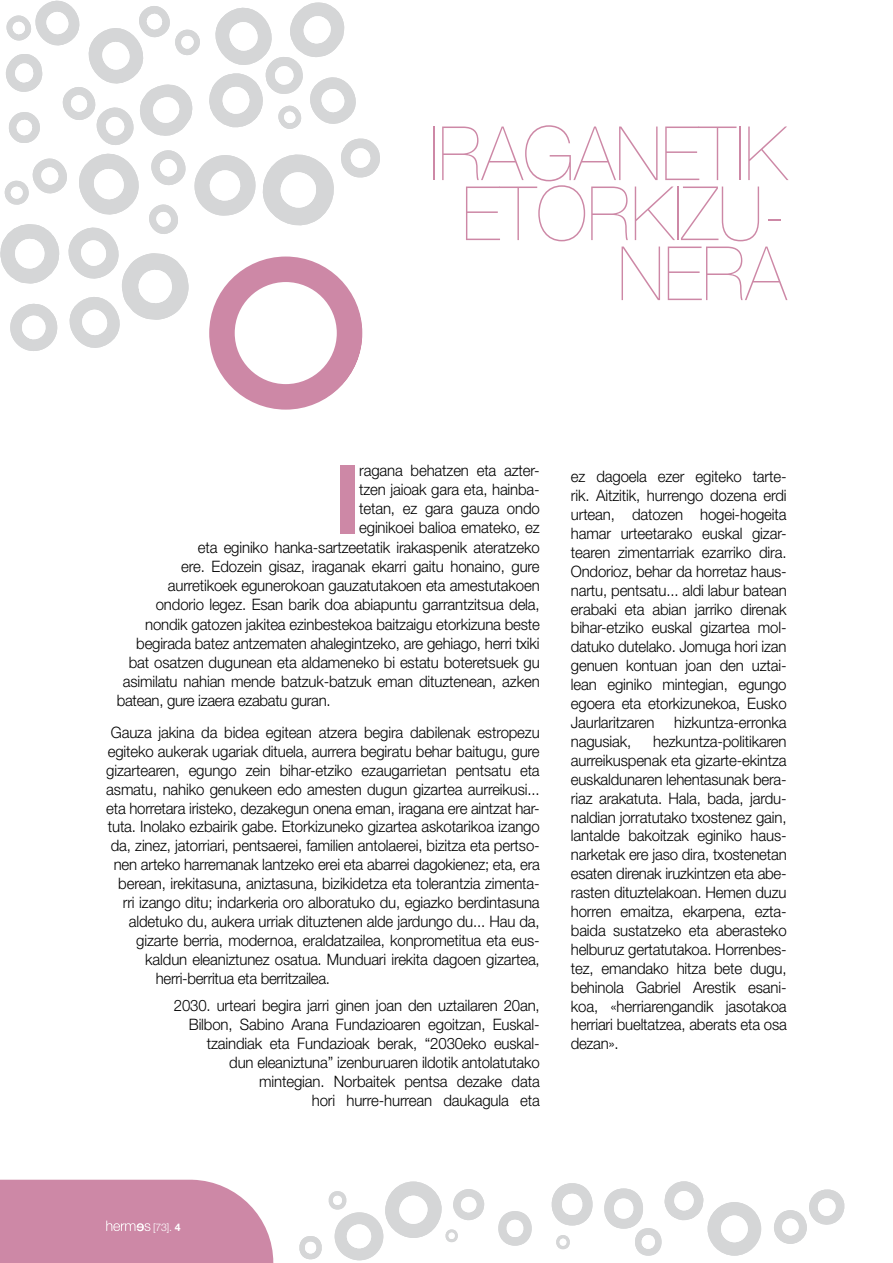
<style>
.page{position:relative;width:893px;height:1263px;background:#fff}
.page>*{position:absolute;margin:0;border:0;box-sizing:border-box;transform-origin:0 0}
.t1{font:700 96.45px "Helvetica Neue LT Std";color:#cd88a6;scale:.95 1}
.t2{font:200 75px/60px "Helvetica Neue LT Std";color:#cd88a6;text-align:right;scale:.95 1}
.t3{font:300 15.75px/18.9px "Helvetica Neue LT Std";letter-spacing:-.01em;color:#000;text-align:justify;scale:.95 1}
.t4{font:300 10.5px "Helvetica Neue LT Std";color:#fff}
.s1{font-weight:700}
</style>
<div class="page">
<div style="left:708px;top:1202px;width:53px;height:54px;background:#d5d6d7;border-radius:50%"></div>
<svg style="left:774px;top:1189px;width:71px;height:55px"></svg>
<svg style="left:551px;top:1181px;width:152px;height:75px"></svg>
<svg style="left:498px;top:1211px;width:34px;height:35px"></svg>
<div style="left:721px;top:1215px;width:27px;height:27px;background:#fff;border-radius:50%"></div>
<svg style="left:299px;top:1181px;width:185px;height:79px"></svg>
<svg style="left:0;top:0;width:380px;height:361px"></svg>
<div style="left:209px;top:257px;width:153px;height:153px;background:#cd88a6;border-radius:50%"></div>
<div style="left:235px;top:282px;width:102px;height:102px;background:#fff;border-radius:50%"></div>
<svg style="left:0;top:1180px;width:273px;height:83px;background:#d090ac"></svg>
<h2 class="t2" style="left:429px;top:123px;width:378px">IRAGANETIK<br>ETORKIZU-<br>NERA</h2>
<h1 class="t1" style="left:334px;top:439px;width:30px">I</h1>
<p class="t3" style="left:359px;top:460px;width:192px">ragana behatzen eta azter-</p>
<p class="t3" style="left:359px;top:480px;width:192px">tzen jaioak gara eta, hainba-</p>
<p class="t3" style="left:359px;top:499px;width:192px">tetan, ez gara gauza ondo</p>
<p class="t3" style="left:359px;top:518px;width:192px">eginikoei balioa emateko, ez</p>
<p class="t3" style="left:198px;top:537px;width:361px">eta eginiko hanka-sartzeetatik irakaspenik ateratzeko</p>
<p class="t3" style="left:181px;top:556px;width:379px">ere. Edozein gisaz, iraganak ekarri gaitu honaino, gure</p>
<p class="t3" style="left:168px;top:576px;width:393px">aurretikoek egunerokoan gauzatutakoen eta amestutakoen</p>
<p class="t3" style="left:156px;top:595px;width:406px">ondorio legez. Esan barik doa abiapuntu garrantzitsua dela,</p>
<p class="t3" style="left:145px;top:614px;width:417px">nondik gatozen jakitea ezinbestekoa baitzaigu etorkizuna beste</p>
<p class="t3" style="left:136px;top:633px;width:426px">begirada batez antzematen ahalegintzeko, are gehiago, herri txiki</p>
<p class="t3" style="left:129px;top:652px;width:434px">bat osatzen dugunean eta aldameneko bi estatu boteretsuek gu</p>
<p class="t3" style="left:123px;top:672px;width:440px">asimilatu nahian mende batzuk-batzuk eman dituztenean, azken</p>
<p class="t3" style="left:117px;top:691px;width:227px">batean, gure izaera ezabatu guran.</p>
<p class="t3" style="left:111px;top:722px;width:453px">Gauza jakina da bidea egitean atzera begira dabilenak estropezu</p>
<p class="t3" style="left:108px;top:741px;width:456px">egiteko aukerak ugariak dituela, aurrera begiratu behar baitugu, gure</p>
<p class="t3" style="left:106px;top:760px;width:458px">gizartearen, egungo zein bihar-etziko ezaugarrietan pentsatu eta</p>
<p class="t3" style="left:106px;top:779px;width:458px">asmatu, nahiko genukeen edo amesten dugun gizartea aurreikusi...</p>
<p class="t3" style="left:106px;top:798px;width:458px">eta horretara iristeko, dezakegun onena eman, iragana ere aintzat har-</p>
<p class="t3" style="left:108px;top:817px;width:456px">tuta. Inolako ezbairik gabe. Etorkizuneko gizartea askotarikoa izango</p>
<p class="t3" style="left:111px;top:836px;width:453px">da, zinez, jatorriari, pentsaerei, familien antolaerei, bizitza eta pertso-</p>
<p class="t3" style="left:114px;top:855px;width:450px">nen arteko harremanak lantzeko erei eta abarrei dagokienez; eta, era</p>
<p class="t3" style="left:118px;top:874px;width:445px">berean, irekitasuna, aniztasuna, bizikidetza eta tolerantzia zimenta-</p>
<p class="t3" style="left:123px;top:893px;width:440px">rri izango ditu; indarkeria oro alboratuko du, egiazko berdintasuna</p>
<p class="t3" style="left:129px;top:912px;width:434px">aldetuko du, aukera urriak dituztenen alde jardungo du... Hau da,</p>
<p class="t3" style="left:136px;top:930px;width:426px">gizarte berria, modernoa, eraldatzailea, konprometitua eta eus-</p>
<p class="t3" style="left:145px;top:949px;width:417px">kaldun eleaniztunez osatua. Munduari irekita dagoen gizartea,</p>
<p class="t3" style="left:156px;top:968px;width:185px">herri-berritua eta berritzailea.</p>
<p class="t3" style="left:174px;top:996px;width:387px;text-align:right">2030. urteari begira jarri ginen joan den uztailaren 20an, Bilbon, Sabino Arana Fundazioaren egoitzan, Euskal&shy;tzaindiak eta Fundazioak berak, “2030eko euskal-<br>dun eleaniztuna” izenburuaren ildotik antolatutako mintegian. Norbaitek pentsa dezake data<br>hori hurre-hurrean daukagula eta</p>
<p class="t3" style="left:571px;top:467px;width:229px">ez dagoela ezer egiteko tarte&shy;rik. Aitzitik, hurrengo dozena erdi urtean, datozen hogei-hogeita hamar urteetarako euskal gizar&shy;tearen zimentarriak ezarriko dira.<br>Ondorioz, behar da horretaz haus&shy;nartu, pentsatu... aldi labur batean erabaki eta abian jarriko direnak bihar-etziko euskal gizartea mol&shy;datuko dutelako. Jomuga hori izan genuen kontuan joan den uztai&shy;lean eginiko mintegian, egungo egoera eta etorkizunekoa, Eusko Jaurlaritzaren</p>
<p class="t3" style="left:674px;top:713px;width:120px">hizkuntza-erronka</p>
<p class="t3" style="left:571px;top:731px;width:229px;text-indent:82px">hezkuntza-politikaren aurreikuspenak eta gizarte-ekintza euskaldunaren lehentasunak bera&shy;riaz arakatuta. Hala, bada, jardu&shy;naldian jorratutako txostenez gain, lantalde bakoitzak eginiko haus&shy;narketak ere jaso dira, txostenetan esaten direnak iruzkintzen eta abe&shy;rasten dituztelakoan. Hemen duzu horren emaitza, ekarpena, ezta&shy;baida sustatzeko eta aberasteko helburuz gertatutakoa. Horrenbes&shy;tez, emandako hitza bete dugu, behinola Gabriel Arestik esani&shy;koa, «herriarengandik jasotakoa herriari bueltatzea, aberats eta osa dezan».</p>
<p class="t3" style="left:571px;top:731px;width:65px">nagusiak,</p>
<p class="t4" style="left:153px;top:1221px;width:29px">[73]. <span class="s1">4</span></p>
</div>
